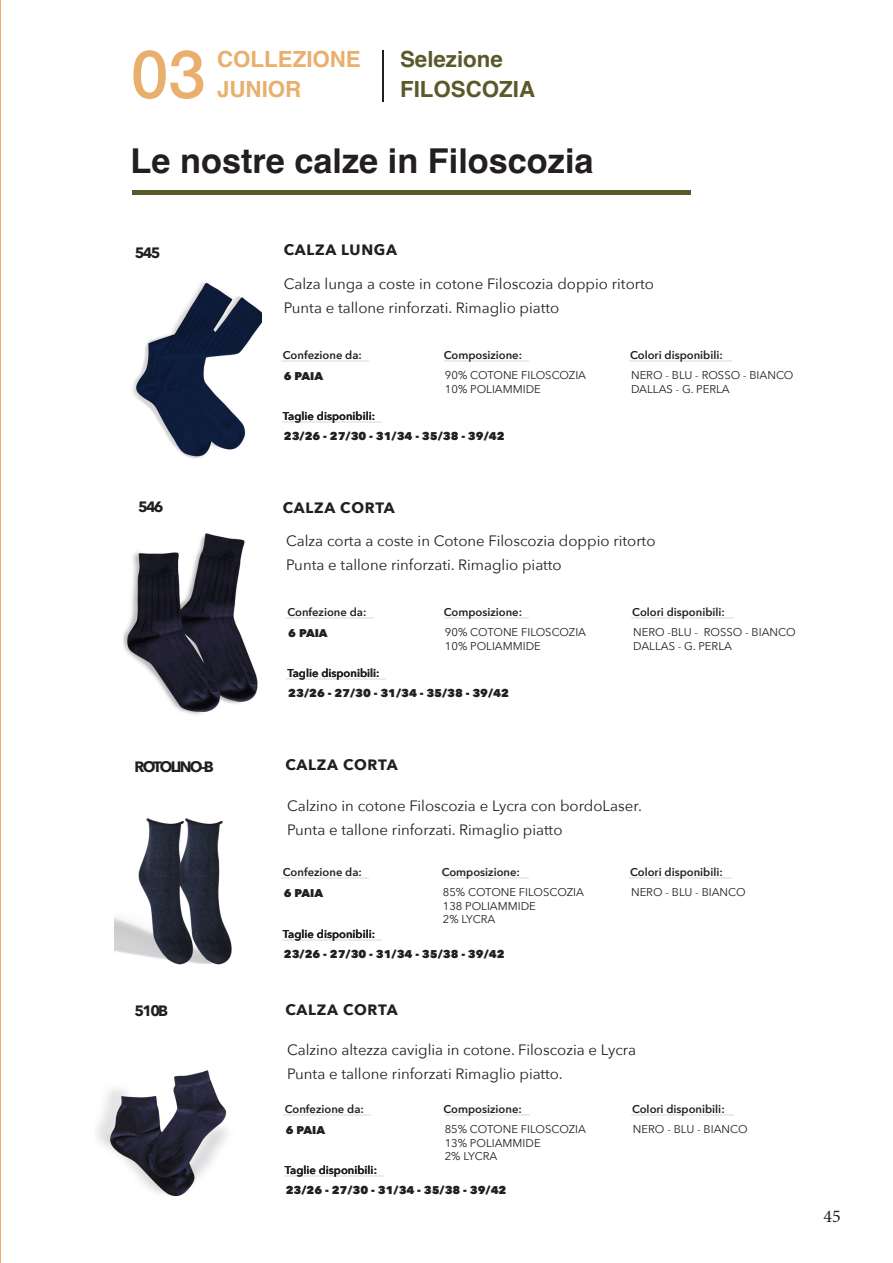
<style>
.page{position:relative;width:893px;height:1263px;background:#fff}
.page>*{position:absolute;margin:0;border:0;box-sizing:border-box;transform-origin:0 0}
.t1{font:500 66.9px "Helvetica Neue";color:#e8af6d}
.t2{font:700 34.35px "Helvetica";color:#231f20}
.t3{font:700 22.35px "Helvetica";color:#5b582a}
.t4{font:700 22.35px "Helvetica";color:#e8af6d}
.t5{font:18px "Minion Pro";color:#231f20}
.t6{font:15px "Avenir Next";color:#231f20}
.t7{font:700 15px "Avenir Next";letter-spacing:.04em;color:#231f20}
.t8{font:700 15px "Avenir Next";letter-spacing:-.12em;color:#231f20}
.t9{font:600 11.25px "Avenir Next";color:#231f20}
.t10{font:11.25px "Avenir Next";color:#231f20}
.t11{font:800 11.25px "Avenir Next";color:#231f20}
</style>
<div class="page">
<hr style="left:0;top:0;width:1px;height:1263px;background:#e8af6d">
<img style="left:133px;top:281px;width:129px;height:178px">
<img style="left:124px;top:533px;width:134px;height:182px">
<img style="left:115px;top:818px;width:117px;height:147px">
<hr style="left:382px;top:50px;width:1px;height:51px;background:#231f20">
<div style="left:132px;top:190px;width:558px;height:5px;background:#5b582a"></div>
<hr style="left:444px;top:360px;width:84px;height:2px;background:#231f20">
<hr style="left:282px;top:360px;width:87px;height:2px;background:#231f20">
<hr style="left:629px;top:360px;width:102px;height:2px;background:#231f20">
<hr style="left:282px;top:421px;width:100px;height:1px;background:#231f20">
<hr style="left:444px;top:618px;width:84px;height:1px;background:#231f20">
<hr style="left:286px;top:618px;width:87px;height:1px;background:#231f20">
<hr style="left:631px;top:618px;width:103px;height:1px;background:#231f20">
<hr style="left:286px;top:678px;width:100px;height:1px;background:#231f20">
<hr style="left:444px;top:877px;width:84px;height:2px;background:#231f20">
<hr style="left:282px;top:877px;width:87px;height:2px;background:#231f20">
<hr style="left:629px;top:877px;width:102px;height:2px;background:#231f20">
<hr style="left:282px;top:939px;width:100px;height:1px;background:#231f20">
<hr style="left:446px;top:1115px;width:84px;height:1px;background:#231f20">
<hr style="left:284px;top:1115px;width:87px;height:1px;background:#231f20">
<hr style="left:631px;top:1115px;width:102px;height:1px;background:#231f20">
<hr style="left:284px;top:1175px;width:100px;height:1px;background:#231f20">
<img style="left:97px;top:1070px;width:130px;height:127px">
<div style="left:93px;top:1175px;width:41px;height:29px;background:#fff"></div>
<p class="t1" style="left:131px;top:20px;width:76px">03</p>
<p class="t4" style="left:217px;top:45px;width:145px">COLLEZIONE</p>
<p class="t4" style="left:217px;top:75px;width:86px">JUNIOR</p>
<p class="t3" style="left:400px;top:45px;width:104px">Selezione</p>
<p class="t3" style="left:400px;top:75px;width:137px">FILOSCOZIA</p>
<p class="t2" style="left:131px;top:140px;width:464px">Le nostre calze in Filoscozia</p>
<p class="t7" style="left:135px;top:240px;width:27px">545</p>
<p class="t7" style="left:284px;top:237px;width:115px">CALZA LUNGA</p>
<p class="t6" style="left:284px;top:271px;width:372px">Calza lunga a coste in cotone Filoscozia doppio ritorto</p>
<p class="t6" style="left:284px;top:295px;width:277px">Punta e tallone rinforzati. Rimaglio piatto</p>
<p class="t9" style="left:283px;top:345px;width:81px">Confezione da:</p>
<p class="t9" style="left:444px;top:345px;width:80px">Composizione:</p>
<p class="t10" style="left:445px;top:366px;width:143px">90% COTONE FILOSCOZIA</p>
<p class="t10" style="left:445px;top:379px;width:97px">10% POLIAMMIDE</p>
<p class="t11" style="left:284px;top:429px;width:222px">23/26 - 27/30 - 31/34 - 35/38 - 39/42</p>
<p class="t11" style="left:284px;top:369px;width:41px">6 PAIA</p>
<p class="t9" style="left:283px;top:406px;width:94px">Taglie disponibili:</p>
<p class="t7" style="left:138px;top:494px;width:27px">546</p>
<p class="t7" style="left:283px;top:494px;width:114px">CALZA CORTA</p>
<p class="t9" style="left:630px;top:345px;width:94px">Colori disponibili:</p>
<p class="t10" style="left:631px;top:366px;width:164px">NERO - BLU - ROSSO - BIANCO</p>
<p class="t10" style="left:631px;top:379px;width:100px">DALLAS - G. PERLA</p>
<p class="t6" style="left:286px;top:528px;width:371px">Calza corta a coste in Cotone Filoscozia doppio ritorto</p>
<p class="t6" style="left:286px;top:552px;width:277px">Punta e tallone rinforzati. Rimaglio piatto</p>
<p class="t9" style="left:287px;top:603px;width:81px">Confezione da:</p>
<p class="t9" style="left:444px;top:603px;width:80px">Composizione:</p>
<p class="t10" style="left:445px;top:623px;width:143px">90% COTONE FILOSCOZIA</p>
<p class="t10" style="left:445px;top:636px;width:97px">10% POLIAMMIDE</p>
<p class="t11" style="left:288px;top:686px;width:222px">23/26 - 27/30 - 31/34 - 35/38 - 39/42</p>
<p class="t11" style="left:288px;top:626px;width:41px">6 PAIA</p>
<p class="t9" style="left:287px;top:663px;width:94px">Taglie disponibili:</p>
<p class="t8" style="left:135px;top:753px;width:81px">ROTOLINO-B</p>
<p class="t7" style="left:286px;top:752px;width:114px">CALZA CORTA</p>
<p class="t9" style="left:632px;top:603px;width:94px">Colori disponibili:</p>
<p class="t10" style="left:633px;top:623px;width:164px">NERO -BLU - ROSSO - BIANCO</p>
<p class="t10" style="left:633px;top:636px;width:100px">DALLAS - G. PERLA</p>
<p class="t6" style="left:287px;top:793px;width:356px">Calzino in cotone Filoscozia e Lycra con bordoLaser.</p>
<p class="t6" style="left:287px;top:817px;width:277px">Punta e tallone rinforzati. Rimaglio piatto</p>
<p class="t9" style="left:283px;top:862px;width:81px">Confezione da:</p>
<p class="t9" style="left:442px;top:862px;width:80px">Composizione:</p>
<p class="t10" style="left:443px;top:883px;width:143px">85% COTONE FILOSCOZIA</p>
<p class="t10" style="left:443px;top:896px;width:95px">138 POLIAMMIDE</p>
<p class="t10" style="left:443px;top:910px;width:54px">2% LYCRA</p>
<p class="t11" style="left:284px;top:947px;width:222px">23/26 - 27/30 - 31/34 - 35/38 - 39/42</p>
<p class="t11" style="left:284px;top:886px;width:41px">6 PAIA</p>
<p class="t9" style="left:283px;top:924px;width:94px">Taglie disponibili:</p>
<p class="t7" style="left:135px;top:998px;width:35px">510B</p>
<p class="t7" style="left:286px;top:996px;width:114px">CALZA CORTA</p>
<p class="t9" style="left:630px;top:862px;width:94px">Colori disponibili:</p>
<p class="t10" style="left:631px;top:882px;width:116px">NERO - BLU - BIANCO</p>
<p class="t6" style="left:287px;top:1037px;width:350px">Calzino altezza caviglia in cotone. Filoscozia e Lycra</p>
<p class="t6" style="left:287px;top:1061px;width:277px">Punta e tallone rinforzati Rimaglio piatto.</p>
<p class="t9" style="left:285px;top:1100px;width:81px">Confezione da:</p>
<p class="t9" style="left:444px;top:1100px;width:80px">Composizione:</p>
<p class="t9" style="left:632px;top:1100px;width:94px">Colori disponibili:</p>
<p class="t10" style="left:445px;top:1120px;width:143px">85% COTONE FILOSCOZIA</p>
<p class="t10" style="left:445px;top:1133px;width:97px">13% POLIAMMIDE</p>
<p class="t10" style="left:445px;top:1147px;width:54px">2% LYCRA</p>
<p class="t11" style="left:286px;top:1183px;width:222px">23/26 - 27/30 - 31/34 - 35/38 - 39/42</p>
<p class="t11" style="left:286px;top:1123px;width:41px">6 PAIA</p>
<p class="t9" style="left:285px;top:1160px;width:94px">Taglie disponibili:</p>
<p class="t10" style="left:633px;top:1120px;width:116px">NERO - BLU - BIANCO</p>
<p class="t5" style="left:823px;top:1204px;width:19px">45</p>
</div>
